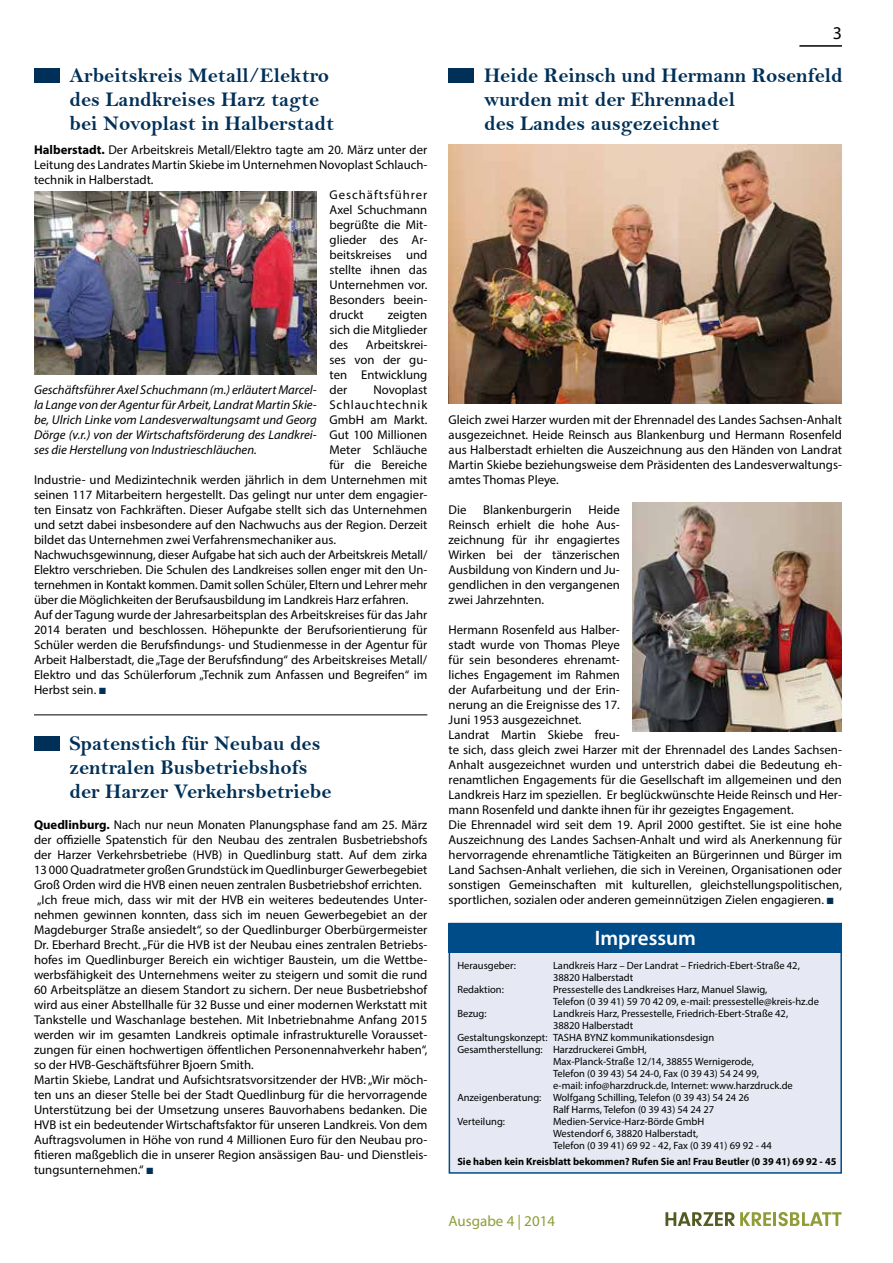
<style>
.page{position:relative;width:893px;height:1263px;background:#fff}
.page>*{position:absolute;margin:0;border:0;box-sizing:border-box;transform-origin:0 0}
.t1{font:21px/24px "Bell MT Bold";color:#003058}
.t2{font:600 21px "Myriad Pro";color:#fff}
.t3{font:18px "Myriad Pro";color:#000}
.t4{font:15px "Myriad Pro";color:#909c38}
.t5{font:12.75px/15px "Myriad Pro";color:#000;text-align:justify}
.t6{font:italic 12.75px/15px "Myriad Pro";color:#000;text-align:justify}
.t7{font:12.75px "Myriad Pro";letter-spacing:.075em;color:#000}
.t8{font:12.75px "Myriad Pro";letter-spacing:.06em;color:#000}
.t9{font:10.5px/12px "Myriad Pro";color:#000}
.t10{font:700 10.5px "Myriad Pro";color:#000}
.s1{font-weight:700}
.s2{color:#003058}
</style>
<div class="page">
<hr style="left:799px;top:45px;width:43px;height:2px;background:#000">
<svg style="left:665px;top:1212px;width:106px;height:14px"></svg>
<hr style="left:773px;top:1212px;width:3px;height:14px;background:#909c38">
<svg style="left:778px;top:1212px;width:63px;height:14px"></svg>
<div style="left:449px;top:68px;width:25px;height:15px;background:#003058"></div>
<div style="left:34px;top:68px;width:26px;height:15px;background:#003058"></div>
<div style="left:34px;top:736px;width:26px;height:14px;background:#003058"></div>
<div style="left:449px;top:923px;width:393px;height:251px;background:#e6e9f3;border:2px solid #004c88"></div>
<div style="left:449px;top:923px;width:393px;height:29px;background:#004c88"></div>
<img style="left:34px;top:191px;width:283px;height:183px">
<img style="left:449px;top:145px;width:393px;height:259px">
<img style="left:633px;top:502px;width:209px;height:230px">
<hr style="left:34px;top:714px;width:393px;height:1px;background:#000">
<h1 class="t1" style="left:70px;top:63px;width:266px">Arbeitskreis Metall/Elektro des Landkreises Harz tagte bei Novoplast in Halberstadt</h1>
<p class="t5" style="left:34px;top:142px;width:395px"><span class="s1">Halberstadt.</span> Der Arbeitskreis Metall/Elektro tagte am 20. März unter der</p>
<p class="t5" style="left:34px;top:157px;width:395px">Leitung des Landrates Martin Skiebe im Unternehmen Novoplast Schlauch-</p>
<p class="t5" style="left:34px;top:172px;width:121px">technik in Halberstadt.</p>
<p class="t7" style="left:330px;top:187px;width:99px">Geschäftsführer</p>
<p class="t5" style="left:330px;top:202px;width:99px">Axel Schuchmann</p>
<p class="t5" style="left:330px;top:217px;width:99px">begrüßte die Mit-</p>
<p class="t5" style="left:330px;top:232px;width:99px">glieder des Ar-</p>
<p class="t5" style="left:330px;top:247px;width:99px">beitskreises und</p>
<p class="t5" style="left:330px;top:262px;width:99px">stellte ihnen das</p>
<p class="t5" style="left:330px;top:277px;width:99px">Unternehmen vor.</p>
<p class="t5" style="left:330px;top:292px;width:99px">Besonders beein-</p>
<p class="t5" style="left:330px;top:307px;width:36px">druckt</p>
<p class="t5" style="left:330px;top:307px;width:99px;text-indent:58px">zeigten sich die Mitglieder des</p>
<p class="t5" style="left:330px;top:337px;width:99px;text-indent:36px">Arbeitskrei&shy;ses von der gu&shy;ten Entwicklung der</p>
<p class="t6" style="left:34px;top:382px;width:284px">Geschäftsführer Axel Schuchmann (m.) erläutert Marcel&shy;la Lange von der Agentur für Arbeit, Landrat Martin Skie&shy;be, Ulrich Linke vom Landesverwaltungsamt und Georg Dörge (v.r.) von der Wirtschaftsförderung des Landkrei&shy;ses die Herstellung von Industrieschläuchen.</p>
<p class="t5" style="left:373px;top:382px;width:55px">Novoplast</p>
<p class="t8" style="left:330px;top:397px;width:99px">Schlauchtechnik</p>
<p class="t5" style="left:330px;top:412px;width:99px">GmbH am Markt.</p>
<p class="t5" style="left:330px;top:427px;width:99px">Gut 100 Millionen</p>
<p class="t5" style="left:330px;top:442px;width:99px">Meter Schläuche</p>
<p class="t5" style="left:330px;top:457px;width:99px">für die Bereiche</p>
<p class="t5" style="left:34px;top:472px;width:395px">Industrie- und Medizintechnik werden jährlich in dem Unternehmen mit</p>
<p class="t5" style="left:34px;top:487px;width:395px">seinen 117 Mitarbeitern hergestellt. Das gelingt nur unter dem engagier-</p>
<p class="t5" style="left:34px;top:502px;width:395px">ten Einsatz von Fachkräften. Dieser Aufgabe stellt sich das Unternehmen</p>
<p class="t5" style="left:34px;top:517px;width:395px">und setzt dabei insbesondere auf den Nachwuchs aus der Region. Derzeit</p>
<p class="t5" style="left:34px;top:532px;width:303px">bildet das Unternehmen zwei Verfahrensmechaniker aus.</p>
<p class="t5" style="left:34px;top:547px;width:395px">Nachwuchsgewinnung, dieser Aufgabe hat sich auch der Arbeitskreis Metall/</p>
<p class="t5" style="left:34px;top:562px;width:395px">Elektro verschrieben. Die Schulen des Landkreises sollen enger mit den Un-</p>
<p class="t5" style="left:34px;top:577px;width:395px">ternehmen in Kontakt kommen. Damit sollen Schüler, Eltern und Lehrer mehr</p>
<p class="t5" style="left:34px;top:592px;width:376px">über die Möglichkeiten der Berufsausbildung im Landkreis Harz erfahren.</p>
<p class="t5" style="left:34px;top:607px;width:395px">Auf der Tagung wurde der Jahresarbeitsplan des Arbeitskreises für das Jahr</p>
<p class="t5" style="left:34px;top:622px;width:395px">2014 beraten und beschlossen. Höhepunkte der Berufsorientierung für</p>
<p class="t5" style="left:34px;top:637px;width:395px">Schüler werden die Berufsfindungs- und Studienmesse in der Agentur für</p>
<p class="t5" style="left:34px;top:652px;width:395px">Arbeit Halberstadt, die „Tage der Berufsfindung“ des Arbeitskreises Metall/</p>
<p class="t5" style="left:34px;top:667px;width:395px">Elektro und das Schülerforum „Technik zum Anfassen und Begreifen“ im</p>
<p class="t5" style="left:34px;top:682px;width:73px">Herbst sein. <span class="s2">■</span></p>
<h1 class="t1" style="left:70px;top:731px;width:263px">Spatenstich für Neubau des zentralen Busbetriebshofs der Harzer Verkehrsbetriebe</h1>
<p class="t5" style="left:34px;top:817px;width:395px;text-align:left"><span class="s1">Quedlinburg.</span> Nach nur neun Monaten Planungsphase fand am 25. März der offizielle Spatenstich für den Neubau des zentralen Busbetriebshofs der Harzer Verkehrsbetriebe (HVB) in Quedlinburg statt. Auf dem zirka 13 000 Quadratmeter großen Grundstück im Quedlinburger Gewerbegebiet Groß Orden wird die HVB einen neuen zentralen Busbetriebshof errichten. „Ich freue mich, dass wir mit der HVB ein weiteres bedeutendes Unter&shy;nehmen gewinnen konnten, dass sich im neuen Gewerbegebiet an der Magdeburger Straße ansiedelt“, so der Quedlinburger Oberbürgermeister Dr. Eberhard Brecht. „Für die HVB ist der Neubau eines zentralen Betriebs&shy;hofes im Quedlinburger Bereich ein wichtiger Baustein, um die Wettbe&shy;werbsfähigkeit des Unternehmens weiter zu steigern und somit die rund 60 Arbeitsplätze an diesem Standort zu sichern. Der neue Busbetriebshof wird aus einer Abstellhalle für 32 Busse und einer modernen Werkstatt mit Tankstelle und Waschanlage bestehen. Mit Inbetriebnahme Anfang 2015 werden wir im gesamten Landkreis optimale infrastrukturelle Vorausset&shy;zungen für einen hochwertigen öffentlichen Personennahverkehr haben“, so der HVB-Geschäftsführer Bjoern Smith.<br>Martin Skiebe, Landrat und Aufsichtsratsvorsitzender der HVB: „Wir möch&shy;ten uns an dieser Stelle bei der Stadt Quedlinburg für die hervorragende Unterstützung bei der Umsetzung unseres Bauvorhabens bedanken. Die HVB ist ein bedeutender Wirtschaftsfaktor für unseren Landkreis. Von dem Auftragsvolumen in Höhe von rund 4 Millionen Euro für den Neubau pro&shy;fitieren maßgeblich die in unserer Region ansässigen Bau- und Dienstleis&shy;tungsunternehmen.“ <span class="s2">■</span></p>
<h2 class="t3" style="left:833px;top:22px;width:11px">3</h2>
<h1 class="t1" style="left:484px;top:63px;width:360px">Heide Reinsch und Hermann Rosenfeld wurden mit der Ehrennadel<br>des Landes ausgezeichnet</h1>
<p class="t5" style="left:449px;top:412px;width:395px">Gleich zwei Harzer wurden mit der Ehrennadel des Landes Sachsen-Anhalt ausgezeichnet. Heide Reinsch aus Blankenburg und Hermann Rosenfeld aus Halberstadt erhielten die Auszeichnung aus den Händen von Landrat Martin Skiebe beziehungsweise dem Präsidenten des Landesverwaltungs&shy;amtes Thomas Pleye.</p>
<p class="t5" style="left:449px;top:502px;width:19px">Die</p>
<p class="t5" style="left:483px;top:502px;width:90px">Blankenburgerin</p>
<p class="t5" style="left:449px;top:502px;width:173px;text-indent:140px">Heide Reinsch erhielt die hohe Aus&shy;zeichnung für ihr engagiertes Wirken bei der tänzerischen Ausbildung von Kindern und Ju&shy;gendlichen in den vergangenen zwei Jahrzehnten.</p>
<p class="t5" style="left:449px;top:622px;width:395px;text-align:left">Hermann Rosenfeld aus Halber-<br>stadt wurde von Thomas Pleye<br>für sein besonderes ehrenamt-<br>liches Engagement im Rahmen<br>der Aufarbeitung und der Erin-<br>nerung an die Ereignisse des 17.<br>Juni 1953 ausgezeichnet.<br>Landrat Martin Skiebe freu-<br>te sich, dass gleich zwei Harzer mit der Ehrennadel des Landes Sachsen-Anhalt ausgezeichnet wurden und unterstrich dabei die Bedeutung eh&shy;renamtlichen Engagements für die Gesellschaft im allgemeinen und den Landkreis Harz im speziellen. Er beglückwünschte Heide Reinsch und Her&shy;mann Rosenfeld und dankte ihnen für ihr gezeigtes Engagement.<br>Die Ehrennadel wird seit dem 19. April 2000 gestiftet. Sie ist eine hohe Auszeichnung des Landes Sachsen-Anhalt und wird als Anerkennung für hervorragende ehrenamtliche Tätigkeiten an Bürgerinnen und Bürger im Land Sachsen-Anhalt verliehen, die sich in Vereinen, Organisationen oder sonstigen Gemeinschaften mit kulturellen, gleichstellungspolitischen, sportlichen, sozialen oder anderen gemeinnützigen Zielen engagieren. <span class="s2">■</span></p>
<h1 class="t2" style="left:595px;top:924px;width:103px">Impressum</h1>
<p class="t9" style="left:457px;top:959px;width:60px">Herausgeber:</p>
<p class="t9" style="left:553px;top:959px;width:248px">Landkreis Harz – Der Landrat – Friedrich-Ebert-Straße 42,<br>38820 Halberstadt</p>
<p class="t9" style="left:457px;top:983px;width:48px">Redaktion:</p>
<p class="t9" style="left:553px;top:983px;width:268px">Pressestelle des Landkreises Harz, Manuel Slawig,<br>Telefon (0 39 41) 59 70 42 09, e-mail: pressestelle@kreis-hz.de</p>
<p class="t9" style="left:457px;top:1007px;width:31px">Bezug:</p>
<p class="t9" style="left:553px;top:1007px;width:237px">Landkreis Harz, Pressestelle, Friedrich-Ebert-Straße 42,</p>
<p class="t9" style="left:553px;top:1019px;width:82px">38820 Halberstadt</p>
<p class="t9" style="left:457px;top:1031px;width:258px">Gestaltungskonzept: TASHA BYNZ kommunikationsdesign</p>
<p class="t9" style="left:457px;top:1043px;width:191px">Gesamtherstellung: Harzdruckerei GmbH,</p>
<p class="t9" style="left:553px;top:1055px;width:202px">Max-Planck-Straße 12/14, 38855 Wernigerode,</p>
<p class="t9" style="left:553px;top:1067px;width:207px">Telefon (0 39 43) 54 24-0, Fax (0 39 43) 54 24 99,</p>
<p class="t9" style="left:553px;top:1079px;width:241px">e-mail: info@harzdruck.de, Internet: www.harzdruck.de</p>
<p class="t9" style="left:457px;top:1091px;width:293px">Anzeigenberatung: Wolfgang Schilling, Telefon (0 39 43) 54 24 26</p>
<p class="t9" style="left:553px;top:1103px;width:163px">Ralf Harms, Telefon (0 39 43) 54 24 27</p>
<p class="t9" style="left:457px;top:1115px;width:49px">Verteilung:</p>
<p class="t9" style="left:553px;top:1115px;width:220px">Medien-Service-Harz-Börde GmbH<br>Westendorf 6, 38820 Halberstadt,<br>Telefon (0 39 41) 69 92 - 42, Fax (0 39 41) 69 92 - 44</p>
<p class="t10" style="left:457px;top:1155px;width:381px">Sie haben kein Kreisblatt bekommen? Rufen Sie an! Frau Beutler (0 39 41) 69 92 - 45</p>
<p class="t4" style="left:449px;top:1211px;width:108px">Ausgabe 4 | 2014</p>
</div>
